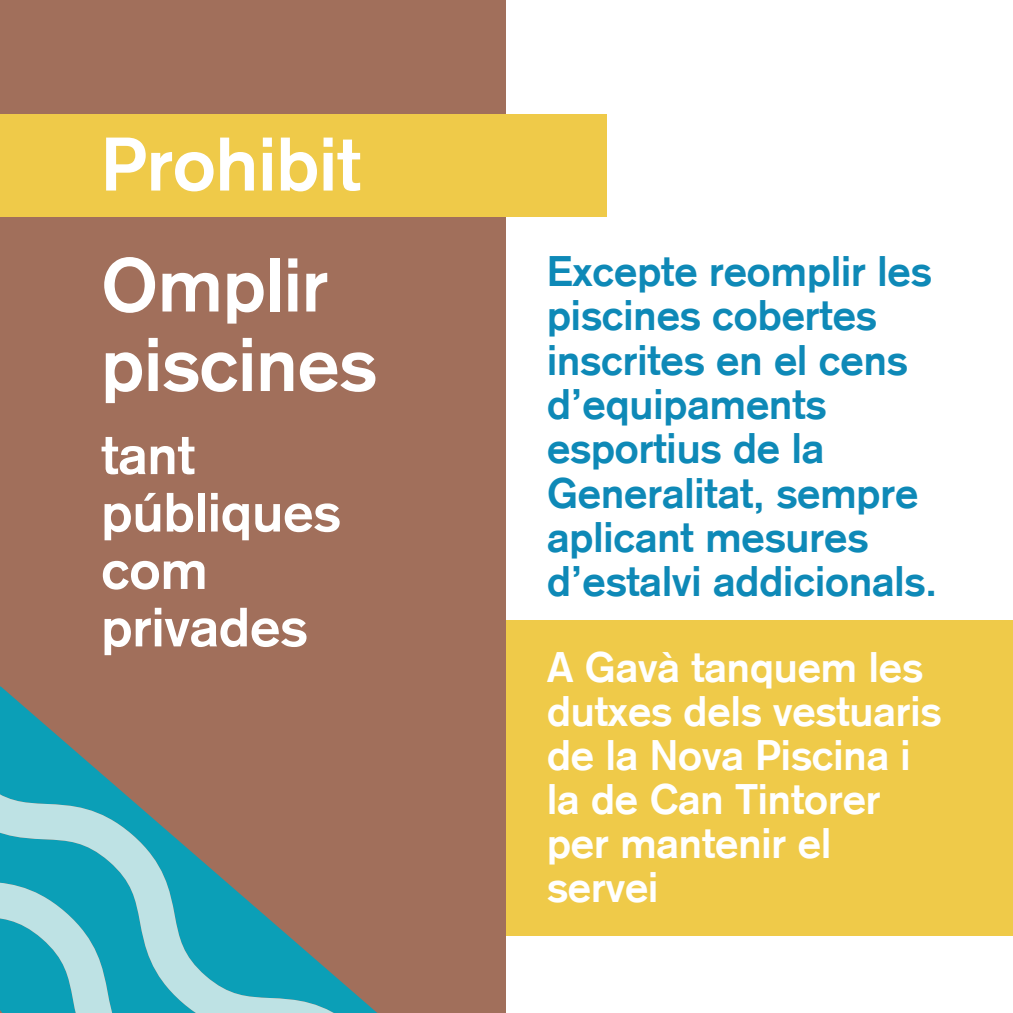
<style>
.page{position:relative;width:1013px;height:1013px;background:#fff}
.page>*{position:absolute;margin:0;border:0;box-sizing:border-box;transform-origin:0 0}
.t1{font:700 74.62px/79.5px "Akzidenz Grotesk";color:#fff}
.t2{font:700 74.38px "Akzidenz Grotesk";color:#fff}
.t3{font:700 54.25px/57.4px "Akzidenz Grotesk";color:#fff}
.t4{font:700 41.62px/44.2px "Akzidenz Grotesk";color:#0e89b7}
.t5{font:700 41.62px/44px "Akzidenz Grotesk";color:#fff}
</style>
<div class="page">
<div style="left:0;top:0;width:1012px;height:1012px;background:#a16f5b"></div>
<div style="left:506px;top:0;width:506px;height:1012px;background:#fff"></div>
<svg style="left:0;top:686px;width:36px;height:31px"></svg>
<svg style="left:0;top:717px;width:376px;height:295px"></svg>
<svg style="left:0;top:839px;width:293px;height:173px;background:#4eabb8"></svg>
<div style="left:506px;top:620px;width:506px;height:315px;background:#efca49"></div>
<div style="left:0;top:115px;width:607px;height:102px;background:#efca49"></div>
<h2 class="t2" style="left:101px;top:138px;width:261px">Prohibit</h2>
<h1 class="t1" style="left:101px;top:251px;width:277px">Omplir piscines</h1>
<p class="t3" style="left:101px;top:430px;width:241px">tant públiques com privades</p>
<p class="t4" style="left:547px;top:252px;width:391px">Excepte reomplir les piscines cobertes inscrites en el cens d’equipaments esportius de la<br>Generalitat, sempre aplicant mesures d’estalvi addicionals.</p>
<h1 class="t5" style="left:547px;top:648px;width:396px">A Gavà tanquem les dutxes dels vestuaris de la Nova Piscina i la de Can Tintorer per mantenir el servei</h1>
</div>
